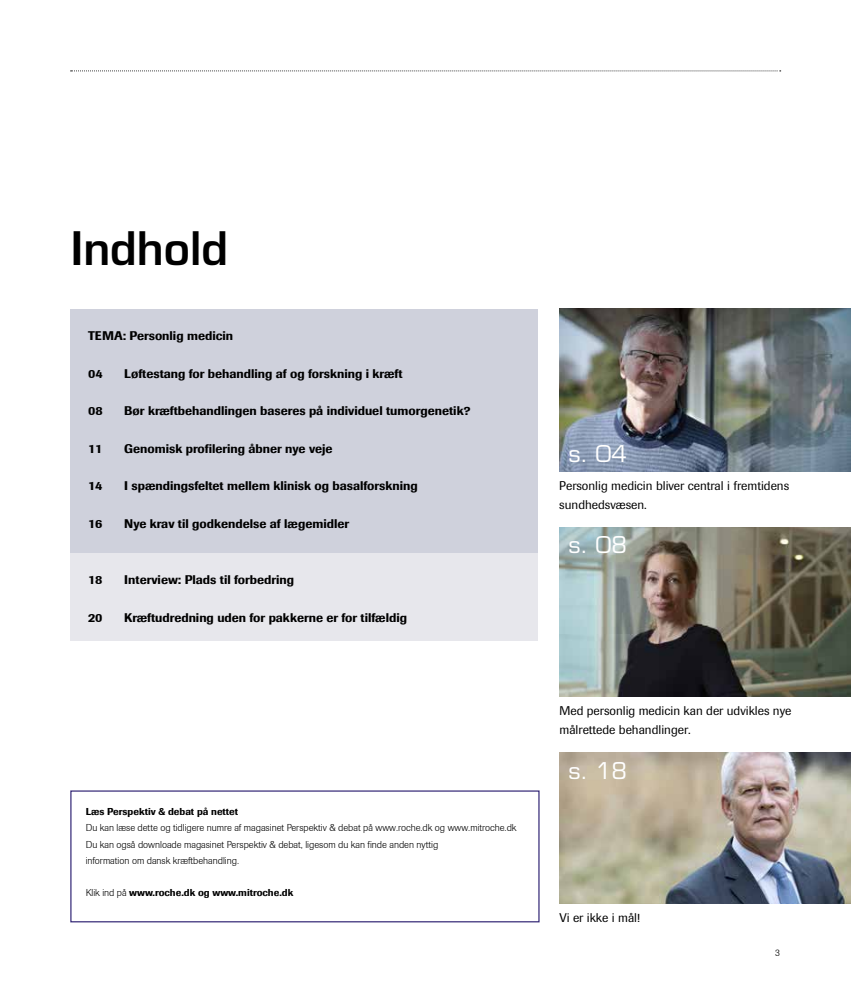
<style>
.page{position:relative;width:851px;height:993px;background:#fff}
.page>*{position:absolute;margin:0;border:0;box-sizing:border-box;transform-origin:0 0}
.t1{font:600 45px "Eurostile LT Std";color:#000}
.t2{font:22.5px "Eurostile LT Std";color:#fff}
.t3{font:500 12.5px "Berthold Imago";color:#000}
.t4{font:12.5px/18.8px "Imago";color:#000}
.t5{font:300 10px/16.2px "Berthold Imago";color:#000}
.t6{font:500 10px "Berthold Imago";color:#000}
.s1{font-weight:300}
</style>
<div class="page">
<svg style="left:71px;top:71px;width:709px;height:1px"></svg>
<img style="left:559px;top:309px;width:291px;height:162px">
<div style="left:70px;top:309px;width:467px;height:256px;background:#cfd1dc"></div>
<div style="left:70px;top:553px;width:467px;height:87px;background:#e7e7ec"></div>
<img style="left:559px;top:752px;width:291px;height:150px">
<img style="left:559px;top:527px;width:291px;height:169px">
<div style="left:70px;top:790px;width:469px;height:132px;border:1px solid #392d7a"></div>
<h1 class="t1" style="left:71px;top:220px;width:159px">Indhold</h1>
<p class="t3" style="left:88px;top:328px;width:147px">TEMA: Personlig medicin</p>
<p class="t3" style="left:88px;top:365px;width:16px">04</p>
<p class="t3" style="left:124px;top:365px;width:280px">Løftestang for behandling af og forskning i kræft</p>
<p class="t3" style="left:88px;top:403px;width:16px">08</p>
<p class="t3" style="left:124px;top:403px;width:347px">Bør kræftbehandlingen baseres på individuel tumorgenetik?</p>
<p class="t3" style="left:88px;top:440px;width:16px">11</p>
<p class="t3" style="left:124px;top:440px;width:210px">Genomisk profilering åbner nye veje</p>
<p class="t3" style="left:88px;top:478px;width:16px">14</p>
<p class="t3" style="left:124px;top:478px;width:295px">I spændingsfeltet mellem klinisk og basalforskning</p>
<p class="t3" style="left:88px;top:515px;width:16px">16</p>
<p class="t3" style="left:124px;top:515px;width:226px">Nye krav til godkendelse af lægemidler</p>
<p class="t3" style="left:88px;top:572px;width:16px">18</p>
<p class="t3" style="left:124px;top:572px;width:171px">Interview: Plads til forbedring</p>
<p class="t3" style="left:88px;top:609px;width:16px">20</p>
<p class="t3" style="left:124px;top:609px;width:284px">Kræftudredning uden for pakkerne er for tilfældig</p>
<p class="t6" style="left:86px;top:805px;width:154px">Læs Perspektiv &amp; debat på nettet</p>
<p class="t5" style="left:86px;top:819px;width:432px">Du kan læse dette og tidligere numre af magasinet Perspektiv &amp; debat på www.roche.dk og www.mitroche.dk<br>Du kan også downloade magasinet Perspektiv &amp; debat, ligesom du kan finde anden nyttig<br>information om dansk kræftbehandling.</p>
<p class="t6" style="left:86px;top:886px;width:209px"><span class="s1">Klik ind på</span> www.roche.dk og www.mitroche.dk</p>
<h2 class="t2" style="left:568px;top:439px;width:60px">s. 04</h2>
<p class="t4" style="left:559px;top:476px;width:231px">Personlig medicin bliver central i fremtidens sundhedsvæsen.</p>
<h2 class="t2" style="left:568px;top:531px;width:60px">s. 08</h2>
<p class="t4" style="left:559px;top:701px;width:233px">Med personlig medicin kan der udvikles nye målrettede behandlinger.</p>
<h2 class="t2" style="left:568px;top:756px;width:60px">s. 18</h2>
<p class="t4" style="left:559px;top:907px;width:82px">Vi er ikke i mål!</p>
<p class="t5" style="left:775px;top:943px;width:6px">3</p>
</div>
